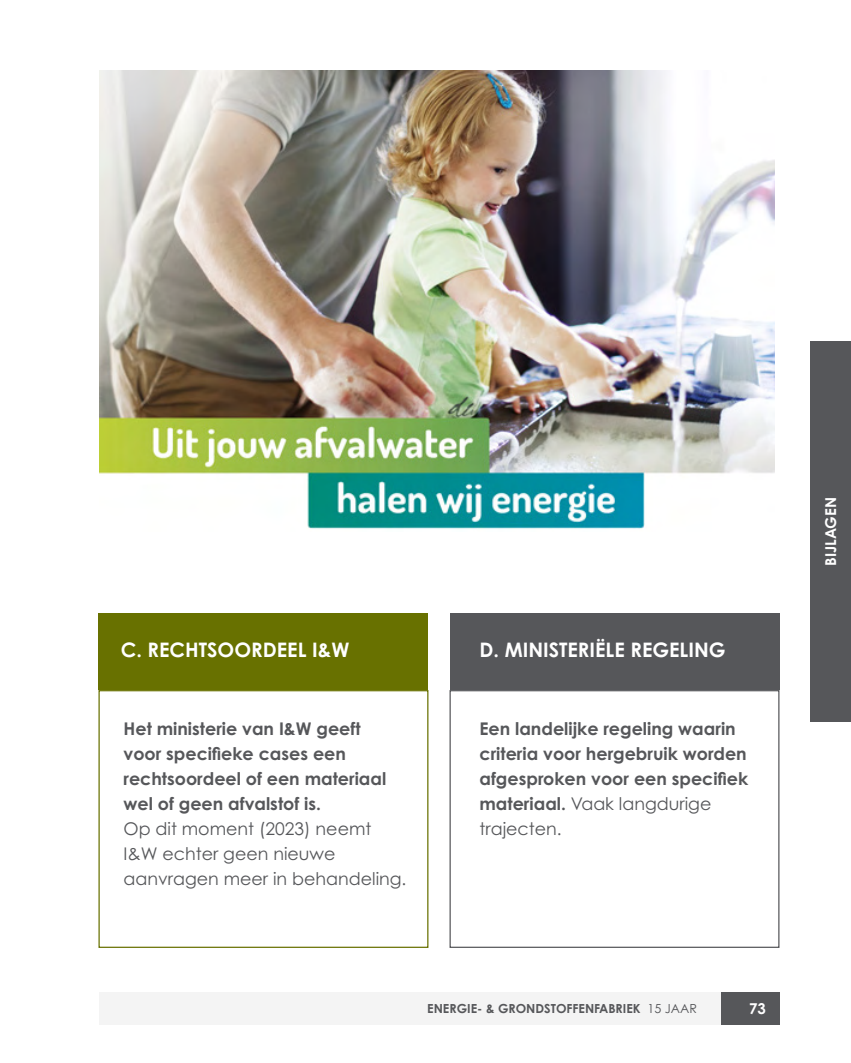
<style>
.page{position:relative;width:851px;height:1063px;background:#fff}
.page>*{position:absolute;margin:0;border:0;box-sizing:border-box;transform-origin:0 0}
.t1{font:700 20px "Century Gothic Pro";color:#fff}
.t2{font:700 17.5px/25px "Century Gothic Pro";color:#56575a}
.t3{font:17.5px/25px "Century Gothic Pro";color:#56575a}
.t4{font:700 15px "Century Gothic Pro";color:#fff}
.t5{font:700 12.5px "Century Gothic Pro";color:#56575a}
.s1{font-weight:400}
</style>
<div class="page">
<div style="left:99px;top:992px;width:622px;height:32px;background:#f4f4f4"></div>
<div style="left:721px;top:992px;width:59px;height:32px;background:#56575a"></div>
<div style="left:449px;top:613px;width:330px;height:77px;background:#56575a"></div>
<div style="left:98px;top:613px;width:330px;height:77px;background:#687100"></div>
<svg style="left:98px;top:690px;width:331px;height:258px"></svg>
<svg style="left:449px;top:689px;width:331px;height:259px"></svg>
<img style="left:99px;top:71px;width:675px;height:458px">
<div style="left:810px;top:342px;width:40px;height:380px;background:#56575a"></div>
<p class="t1" style="left:121px;top:637px;width:230px">C. RECHTSOORDEEL I&amp;W</p>
<p class="t1" style="left:479px;top:637px;width:247px">D. MINISTERIËLE REGELING</p>
<p class="t2" style="left:123px;top:716px;width:264px">Het ministerie van I&amp;W geeft voor specifieke cases een rechtsoordeel of een materiaal wel of geen afvalstof is.</p>
<p class="t3" style="left:123px;top:816px;width:284px">Op dit moment (2023) neemt<br>I&amp;W echter geen nieuwe aanvragen meer in behandeling.</p>
<p class="t2" style="left:479px;top:716px;width:270px">Een landelijke regeling waarin criteria voor hergebruik worden afgesproken voor een specifiek materiaal. <span class="s1">Vaak langdurige trajecten.</span></p>
<p class="t5" style="left:427px;top:1000px;width:271px">ENERGIE- &amp; GRONDSTOFFENFABRIEK <span class="s1">15 JAAR</span></p>
<p class="t4" style="left:749px;top:999px;width:18px">73</p>
<p class="t4" style="left:821px;top:566px;width:70px;rotate:-90deg">BIJLAGEN</p>
</div>
